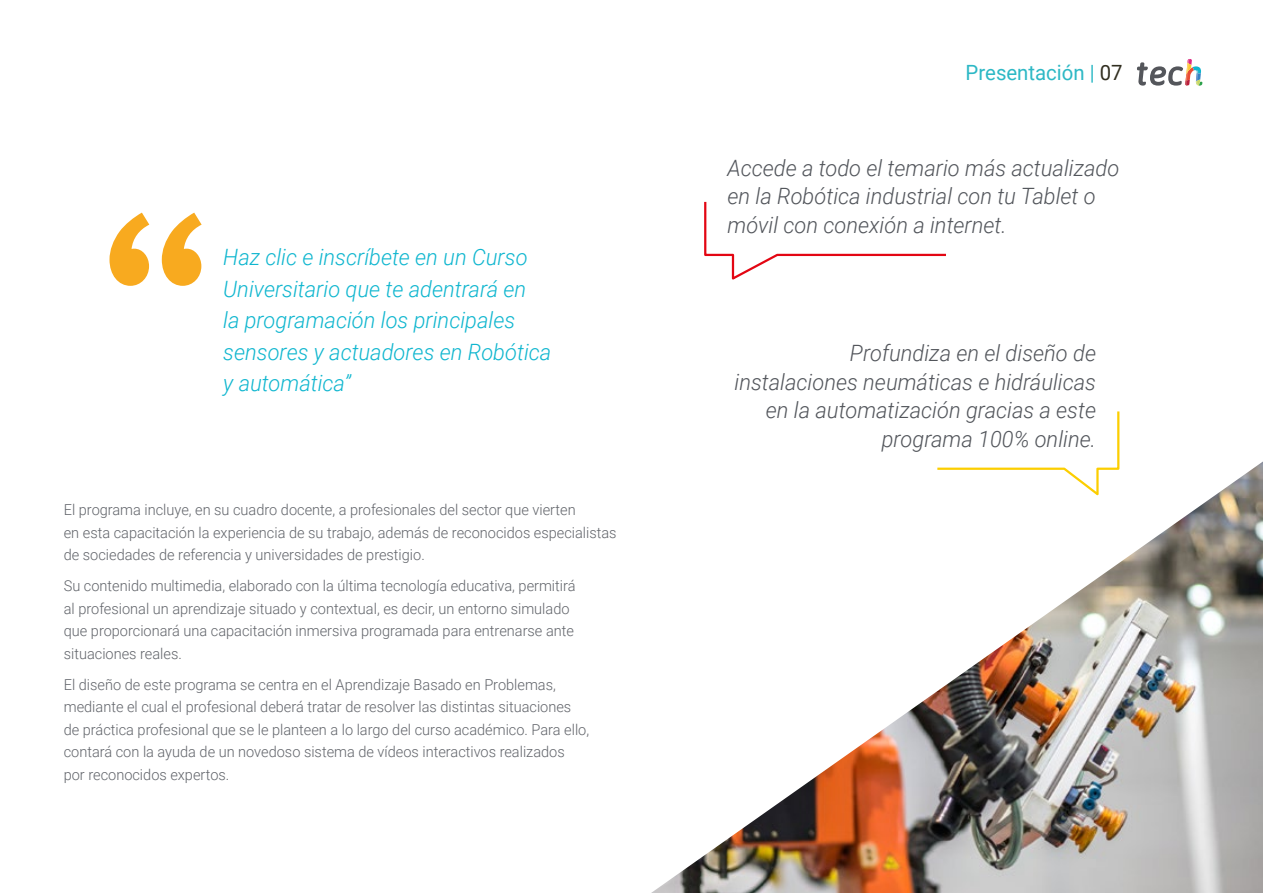
<style>
.page{position:relative;width:1263px;height:893px;background:#fff}
.page>*{position:absolute;margin:0;border:0;box-sizing:border-box;transform-origin:0 0}
.t1{font:italic 300 22.5px/28.5px "Roboto";color:#52555b;text-align:right}
.t2{font:italic 300 22.5px/31.5px "Roboto";color:#0fb6cf}
.t3{font:21px "Roboto";color:#2db8c5}
.t4{font:300 15px/22.5px "Roboto";color:#61646a}
.s1{color:#312e20}
</style>
<div class="page">
<svg style="left:109px;top:213px;width:93px;height:73px"></svg>
<svg style="left:1117px;top:411px;width:3px;height:50px"></svg>
<svg style="left:704px;top:201px;width:242px;height:79px"></svg>
<svg style="left:1137px;top:59px;width:65px;height:27px"></svg>
<img style="left:651px;top:461px;width:612px;height:432px">
<h1 class="t2" style="left:223px;top:241px;width:329px">Haz clic e inscríbete en un Curso<br>Universitario que te adentrará en<br>la programación los principales sensores y actuadores en Robótica y automática”</h1>
<p class="t4" style="left:64px;top:498px;width:554px">El programa incluye, en su cuadro docente, a profesionales del sector que vierten<br>en esta capacitación la experiencia de su trabajo, además de reconocidos especialistas de sociedades de referencia y universidades de prestigio.</p>
<p class="t4" style="left:64px;top:574px;width:513px">Su contenido multimedia, elaborado con la última tecnología educativa, permitirá al profesional un aprendizaje situado y contextual, es decir, un entorno simulado que proporcionará una capacitación inmersiva programada para entrenarse ante situaciones reales.</p>
<p class="t4" style="left:64px;top:672px;width:527px">El diseño de este programa se centra en el Aprendizaje Basado en Problemas, mediante el cual el profesional deberá tratar de resolver las distintas situaciones de práctica profesional que se le planteen a lo largo del curso académico. Para ello, contará con la ayuda de un novedoso sistema de vídeos interactivos realizados por reconocidos expertos.</p>
<h2 class="t3" style="left:966px;top:57px;width:159px">Presentación | <span class="s1">07</span></h2>
<h1 class="t1" style="left:727px;top:153px;width:393px;text-align:left">Accede a todo el temario más actualizado en la Robótica industrial con tu Tablet o móvil con conexión a internet.</h1>
<h1 class="t1" style="left:734px;top:338px;width:363px">Profundiza en el diseño de instalaciones neumáticas e hidráulicas en la automatización gracias a este programa 100% online.</h1>
</div>
